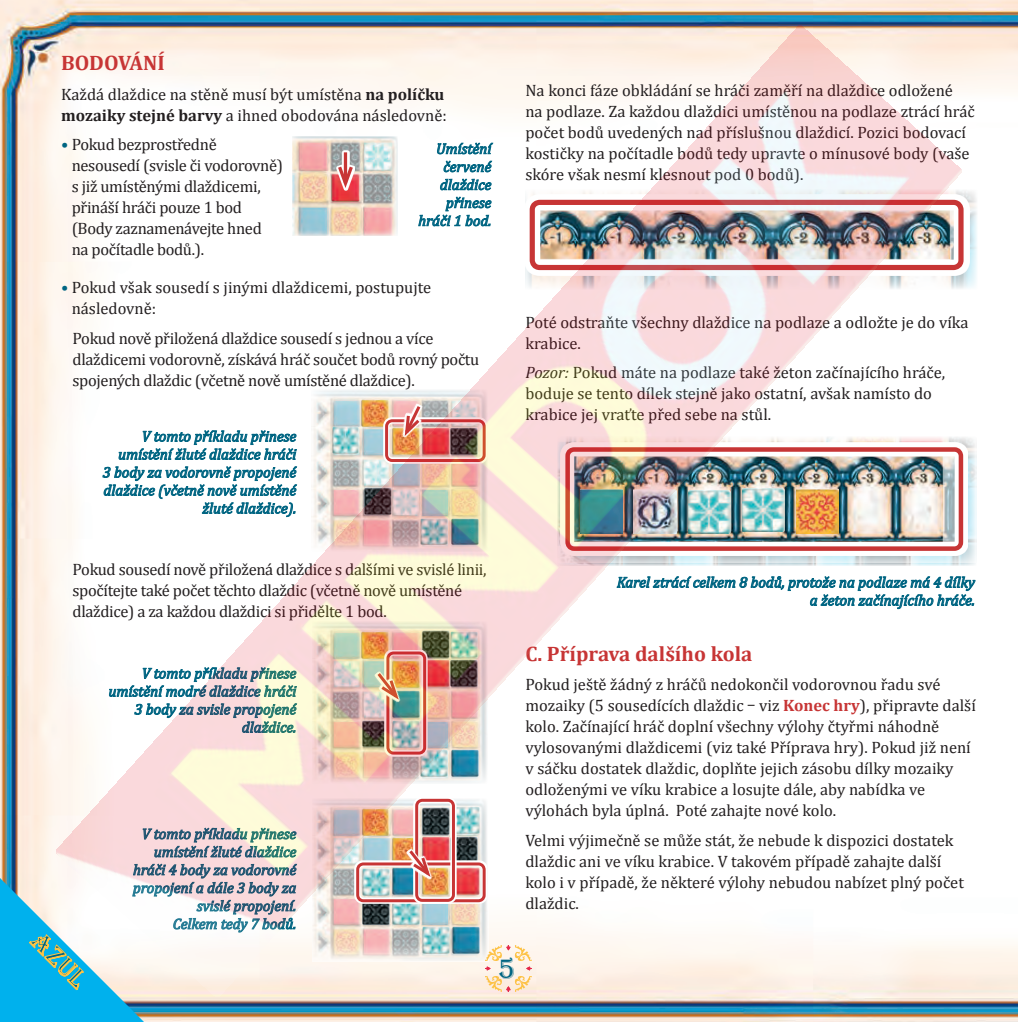
<style>
.page{position:relative;width:1018px;height:1022px;background:#fff}
.page>*{position:absolute;margin:0;border:0;box-sizing:border-box;transform-origin:0 0}
.t1{font:30.9px "Algerian cz";color:#006582}
.t2{font:700 21px "Cambria";color:#c73535}
.t3{font:16.5px/21px "Cambria";color:#231f20}
.t4{font:16.5px/21px "Cambria";letter-spacing:-.02em;color:#231f20}
.t5{font:italic 15px/18px "Cambria";color:#006582;text-align:right}
.s1{font-weight:700}
.s2{font-weight:700;color:#006582}
.s3{font-style:italic}
.s4{font-weight:700;color:#c73535}
</style>
<div class="page">
<img style="left:0;top:0;width:1018px;height:1022px">
<svg style="left:961px;top:187px;width:25px;height:104px"></svg>
<svg style="left:961px;top:427px;width:15px;height:136px"></svg>
<svg style="left:961px;top:576px;width:14px;height:33px"></svg>
<svg style="left:0;top:863px;width:297px;height:159px;background:#51b4d1"></svg>
<img style="left:56px;top:25px;width:905px;height:971px">
<p class="t2" style="left:61px;top:48px;width:105px">BODOVÁNÍ</p>
<p class="t3" style="left:61px;top:84px;width:387px">Každá dlaždice na stěně musí být umístěna <span class="s1">na políčku mozaiky stejné barvy</span> a ihned obodována následovně:</p>
<p class="t4" style="left:72px;top:134px;width:213px;text-indent:-11px"><span class="s2">•</span> Pokud bezprostředně nesousedí (svisle či vodorovně) s již umístěnými dlaždicemi, přináší hráči pouze 1 bod (Body zaznamenávejte hned<br>na počítadle bodů.).</p>
<p class="t3" style="left:72px;top:277px;width:361px;text-indent:-11px"><span class="s2">•</span> Pokud však sousedí s jinými dlaždicemi, postupujte následovně:</p>
<p class="t4" style="left:73px;top:328px;width:408px">Pokud nově přiložená dlaždice sousedí s jednou a více dlaždicemi vodorovně, získává hráč součet bodů rovný počtu spojených dlaždic (včetně nově umístěné dlaždice).</p>
<p class="t5" style="left:418px;top:139px;width:75px">Umístění červené dlaždice přinese hráči 1 bod.</p>
<p class="t5" style="left:103px;top:427px;width:195px">V tomto příkladu přinese umístění žluté dlaždice hráči<br>3 body za vodorovně propojené dlaždice (včetně nově umístěné žluté dlaždice).</p>
<p class="t3" style="left:525px;top:80px;width:451px">Na konci fáze obkládání se hráči zaměří na dlaždice odložené<br>na podlaze. Za každou dlaždici umístěnou na podlaze ztrácí hráč počet bodů uvedených nad příslušnou dlaždicí. Pozici bodovací kostičky na počítadle bodů tedy upravte o mínusové body (vaše skóre však nesmí klesnout pod 0 bodů).</p>
<p class="t3" style="left:525px;top:312px;width:445px">Poté odstraňte všechny dlaždice na podlaze a odložte je do víka krabice.</p>
<p class="t3" style="left:525px;top:362px;width:421px"><span class="s3">Pozor:</span> Pokud máte na podlaze také žeton začínajícího hráče, boduje se tento dílek stejně jako ostatní, avšak namísto do krabice jej vraťte před sebe na stůl.</p>
<p class="t4" style="left:73px;top:559px;width:416px">Pokud sousedí nově přiložená dlaždice s dalšími ve svislé linii, spočítejte také počet těchto dlaždic (včetně nově umístěné dlaždice) a za každou dlaždici si přidělte 1 bod.</p>
<p class="t5" style="left:108px;top:664px;width:189px">V tomto příkladu přinese umístění modré dlaždice hráči<br>3 body za svisle propojené dlaždice.</p>
<p class="t5" style="left:133px;top:824px;width:165px">V tomto příkladu přinese umístění žluté dlaždice hráči 4 body za vodorovné propojení a dále 3 body za svislé propojení.<br>Celkem tedy 7 bodů.</p>
<p class="t5" style="left:617px;top:573px;width:360px">Karel ztrácí celkem 8 bodů, protože na podlaze má 4 dílky a žeton začínajícího hráče.</p>
<p class="t2" style="left:525px;top:639px;width:229px">C. Příprava dalšího kola</p>
<p class="t3" style="left:525px;top:674px;width:452px">Pokud ještě žádný z hráčů nedokončil vodorovnou řadu své mozaiky (5 sousedících dlaždic – viz <span class="s4">Konec hry</span>), připravte další kolo. Začínající hráč doplní všechny výlohy čtyřmi náhodně vylosovanými dlaždicemi (viz také Příprava hry). Pokud již není v sáčku dostatek dlaždic, doplňte jejich zásobu dílky mozaiky odloženými ve víku krabice a losujte dále, aby nabídka ve výlohách byla úplná. Poté zahajte nové kolo.</p>
<p class="t3" style="left:525px;top:830px;width:440px">Velmi výjimečně se může stát, že nebude k dispozici dostatek dlaždic ani ve víku krabice. V takovém případě zahajte další kolo i v případě, že některé výlohy nebudou nabízet plný počet dlaždic.</p>
<h1 class="t1" style="left:498px;top:952px;width:19px">5</h1>
</div>
